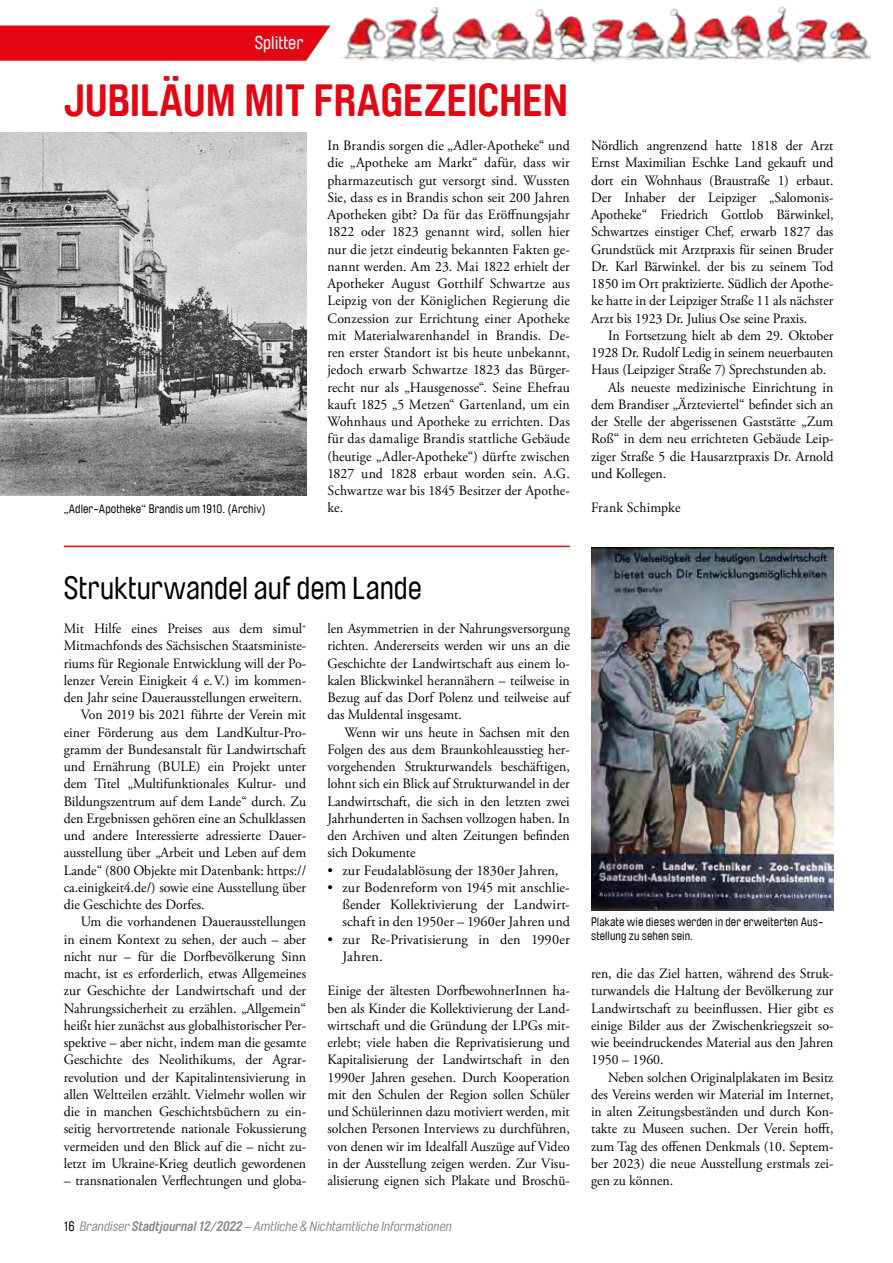
<style>
.page{position:relative;width:893px;height:1263px;background:#fff}
.page>*{position:absolute;margin:0;border:0;box-sizing:border-box;transform-origin:0 0}
.t1{font:700 45px "Brauer Neue";letter-spacing:-.005em;color:#e30613}
.t2{font:31.5px "Brauer Neue";color:#000}
.t3{font:18px "Brauer Neue";color:#fff}
.t4{font:14.25px/17.2px "Adobe Garamond Pro";color:#000;text-align:justify}
.t5{font:italic 13.5px "Brauer Neue";color:#878787}
.t6{font:12px/14.4px "Brauer Neue";letter-spacing:.01em;color:#000}
.s1{font-style:normal;color:#000}
.s2{font-weight:700}
</style>
<div class="page">
<img style="left:340px;top:6px;width:532px;height:57px">
<div style="left:0;top:26px;width:330px;height:35px;background:#e30613"></div>
<img style="left:0;top:133px;width:306px;height:362px">
<hr style="left:64px;top:546px;width:506px;height:1px;background:#e30613">
<img style="left:591px;top:547px;width:242px;height:363px">
<p class="t3" style="left:255px;top:32px;width:50px">Splitter</p>
<h1 class="t1" style="left:64px;top:74px;width:506px">JUBILÄUM MIT FRAGEZEICHEN</h1>
<p class="t4" style="left:327px;top:137px;width:244px">In Brandis sorgen die „Adler-Apotheke“ und die „Apotheke am Markt“ dafür, dass wir pharmazeutisch gut versorgt sind. Wussten Sie, dass es in Brandis schon seit 200 Jahren Apotheken gibt? Da für das Eröffnungsjahr 1822 oder 1823 genannt wird, sollen hier nur die jetzt eindeutig bekannten Fakten ge&shy;nannt werden. Am 23. Mai 1822 erhielt der Apotheker August Gotthilf Schwartze aus Leipzig von der Königlichen Regierung die Conzession zur Errichtung einer Apotheke mit Materialwarenhandel in Brandis. De&shy;ren erster Standort ist bis heute unbekannt, jedoch erwarb Schwartze 1823 das Bürger&shy;recht nur als „Hausgenosse“. Seine Ehefrau kauft 1825 „5 Metzen“ Gartenland, um ein Wohnhaus und Apotheke zu errichten. Das für das damalige Brandis stattliche Gebäude (heutige „Adler-Apotheke“) dürfte zwischen 1827 und 1828 erbaut worden sein. A.G.<br>Schwartze war bis 1845 Besitzer der Apothe&shy;ke.</p>
<p class="t4" style="left:591px;top:137px;width:244px">Nördlich angrenzend hatte 1818 der Arzt Ernst Maximilian Eschke Land gekauft und dort ein Wohnhaus (Braustraße 1) erbaut.<br>Der Inhaber der Leipziger „Salomonis-Apotheke“ Friedrich Gottlob Bärwinkel, Schwartzes einstiger Chef, erwarb 1827 das Grundstück mit Arztpraxis für seinen Bruder Dr. Karl Bärwinkel. der bis zu seinem Tod 1850 im Ort praktizierte. Südlich der Apothe&shy;ke hatte in der Leipziger Straße 11 als nächster Arzt bis 1923 Dr. Julius Ose seine Praxis.</p>
<p class="t4" style="left:608px;top:327px;width:227px">In Fortsetzung hielt ab dem 29. Oktober</p>
<p class="t4" style="left:591px;top:344px;width:244px">1928 Dr. Rudolf Ledig in seinem neuerbauten</p>
<p class="t4" style="left:591px;top:362px;width:237px">Haus (Leipziger Straße 7) Sprechstunden ab.</p>
<p class="t4" style="left:608px;top:379px;width:227px">Als neueste medizinische Einrichtung in</p>
<p class="t4" style="left:591px;top:396px;width:244px">dem Brandiser „Ärzteviertel“ befindet sich an</p>
<p class="t4" style="left:591px;top:413px;width:244px">der Stelle der abgerissenen Gaststätte „Zum</p>
<p class="t4" style="left:591px;top:431px;width:244px">Roß“ in dem neu errichteten Gebäude Leip-</p>
<p class="t4" style="left:591px;top:448px;width:244px">ziger Straße 5 die Hausarztpraxis Dr. Arnold</p>
<p class="t4" style="left:591px;top:465px;width:77px">und Kollegen.</p>
<p class="t6" style="left:64px;top:501px;width:203px">„Adler-Apotheke“ Brandis um 1910. (Archiv)</p>
<p class="t4" style="left:591px;top:500px;width:91px">Frank Schimpke</p>
<h2 class="t2" style="left:64px;top:570px;width:360px">Strukturwandel auf dem Lande</h2>
<p class="t4" style="left:64px;top:620px;width:244px">Mit Hilfe eines Preises aus dem simul<sup>+</sup></p>
<p class="t4" style="left:64px;top:638px;width:244px">Mitmachfonds des Sächsischen Staatsministe-</p>
<p class="t4" style="left:64px;top:655px;width:244px">riums für Regionale Entwicklung will der Po-</p>
<p class="t4" style="left:64px;top:672px;width:244px">lenzer Verein Einigkeit 4 e.V.) im kommen-</p>
<p class="t4" style="left:64px;top:689px;width:240px">den Jahr seine Dauerausstellungen erweitern.</p>
<p class="t4" style="left:81px;top:707px;width:227px">Von 2019 bis 2021 führte der Verein mit</p>
<p class="t4" style="left:64px;top:724px;width:244px">einer Förderung aus dem LandKultur-Pro-</p>
<p class="t4" style="left:64px;top:741px;width:244px">gramm der Bundesanstalt für Landwirtschaft</p>
<p class="t4" style="left:64px;top:758px;width:244px">und Ernährung (BULE) ein Projekt unter</p>
<p class="t4" style="left:64px;top:776px;width:244px">dem Titel „Multifunktionales Kultur- und</p>
<p class="t4" style="left:64px;top:793px;width:244px">Bildungszentrum auf dem Lande“ durch. Zu</p>
<p class="t4" style="left:64px;top:810px;width:244px">den Ergebnissen gehören eine an Schulklassen</p>
<p class="t4" style="left:64px;top:827px;width:244px">und andere Interessierte adressierte Dauer-</p>
<p class="t4" style="left:64px;top:845px;width:244px">ausstellung über „Arbeit und Leben auf dem</p>
<p class="t4" style="left:64px;top:862px;width:244px">Lande“ (800 Objekte mit Datenbank: https://</p>
<p class="t4" style="left:64px;top:879px;width:244px">ca.einigkeit4.de/) sowie eine Ausstellung über</p>
<p class="t4" style="left:64px;top:896px;width:142px">die Geschichte des Dorfes.</p>
<p class="t4" style="left:81px;top:914px;width:227px">Um die vorhandenen Dauerausstellungen</p>
<p class="t4" style="left:64px;top:931px;width:244px">in einem Kontext zu sehen, der auch – aber</p>
<p class="t4" style="left:64px;top:948px;width:244px">nicht nur – für die Dorfbevölkerung Sinn</p>
<p class="t4" style="left:64px;top:965px;width:244px">macht, ist es erforderlich, etwas Allgemeines</p>
<p class="t4" style="left:64px;top:983px;width:244px">zur Geschichte der Landwirtschaft und der</p>
<p class="t4" style="left:64px;top:1000px;width:244px">Nahrungssicherheit zu erzählen. „Allgemein“</p>
<p class="t4" style="left:64px;top:1017px;width:244px">heißt hier zunächst aus globalhistorischer Per-</p>
<p class="t4" style="left:64px;top:1034px;width:244px">spektive – aber nicht, indem man die gesamte</p>
<p class="t4" style="left:64px;top:1052px;width:244px">Geschichte des Neolithikums, der Agrar-</p>
<p class="t4" style="left:64px;top:1069px;width:244px">revolution und der Kapitalintensivierung in</p>
<p class="t4" style="left:64px;top:1086px;width:244px">allen Weltteilen erzählt. Vielmehr wollen wir</p>
<p class="t4" style="left:64px;top:1103px;width:244px">die in manchen Geschichtsbüchern zu ein-</p>
<p class="t4" style="left:64px;top:1121px;width:244px">seitig hervortretende nationale Fokussierung</p>
<p class="t4" style="left:64px;top:1138px;width:244px">vermeiden und den Blick auf die – nicht zu-</p>
<p class="t4" style="left:64px;top:1155px;width:244px">letzt im Ukraine-Krieg deutlich gewordenen</p>
<p class="t4" style="left:64px;top:1172px;width:244px">– transnationalen Verflechtungen und globa-</p>
<p class="t4" style="left:327px;top:620px;width:244px">len Asymmetrien in der Nahrungsversorgung richten. Andererseits werden wir uns an die Geschichte der Landwirtschaft aus einem lo&shy;kalen Blickwinkel herannähern – teilweise in Bezug auf das Dorf Polenz und teilweise auf das Muldental insgesamt.</p>
<p class="t4" style="left:327px;top:724px;width:244px;text-indent:17px">Wenn wir uns heute in Sachsen mit den Folgen des aus dem Braunkohleausstieg her&shy;vorgehenden Strukturwandels beschäftigen, lohnt sich ein Blick auf Strukturwandel in der Landwirtschaft, die sich in den letzten zwei Jahrhunderten in Sachsen vollzogen haben. In den Archiven und alten Zeitungen befinden sich Dokumente</p>
<p class="t4" style="left:327px;top:862px;width:233px">• zur Feudalablösung der 1830er Jahren,</p>
<p class="t4" style="left:342px;top:879px;width:229px;text-indent:-15px">• zur Bodenreform von 1945 mit anschlie&shy;ßender Kollektivierung der Landwirt&shy;schaft in den 1950er – 1960er Jahren und</p>
<p class="t4" style="left:342px;top:931px;width:229px;text-indent:-15px">• zur Re-Privatisierung in den 1990er<br>Jahren.</p>
<p class="t4" style="left:327px;top:983px;width:244px">Einige der ältesten DorfbewohnerInnen ha&shy;ben als Kinder die Kollektivierung der Land&shy;wirtschaft und die Gründung der LPGs mit&shy;erlebt; viele haben die Reprivatisierung und Kapitalisierung der Landwirtschaft in den 1990er Jahren gesehen. Durch Kooperation mit den Schulen der Region sollen Schüler und Schülerinnen dazu motiviert werden, mit solchen Personen Interviews zu durchführen, von denen wir im Idealfall Auszüge auf Video in der Ausstellung zeigen werden. Zur Visu&shy;alisierung eignen sich Plakate und Broschü-</p>
<p class="t5" style="left:64px;top:1219px;width:390px"><span class="s1">16</span> Brandiser <span class="s2">Stadtjournal 12/2022</span> – Amtliche &amp; Nichtamtliche Informationen</p>
<p class="t6" style="left:591px;top:915px;width:234px">Plakate wie dieses werden in der erweiterten Aus&shy;stellung zu sehen sein.</p>
<p class="t4" style="left:591px;top:965px;width:244px">ren, die das Ziel hatten, während des Struk&shy;turwandels die Haltung der Bevölkerung zur Landwirtschaft zu beeinflussen. Hier gibt es einige Bilder aus der Zwischenkriegszeit so&shy;wie beeindruckendes Material aus den Jahren 1950 – 1960.</p>
<p class="t4" style="left:591px;top:1069px;width:244px;text-indent:17px">Neben solchen Originalplakaten im Besitz des Vereins werden wir Material im Internet, in alten Zeitungsbeständen und durch Kon&shy;takte zu Museen suchen. Der Verein hofft, zum Tag des offenen Denkmals (10. Septem&shy;ber 2023) die neue Ausstellung erstmals zei&shy;gen zu können.</p>
</div>
